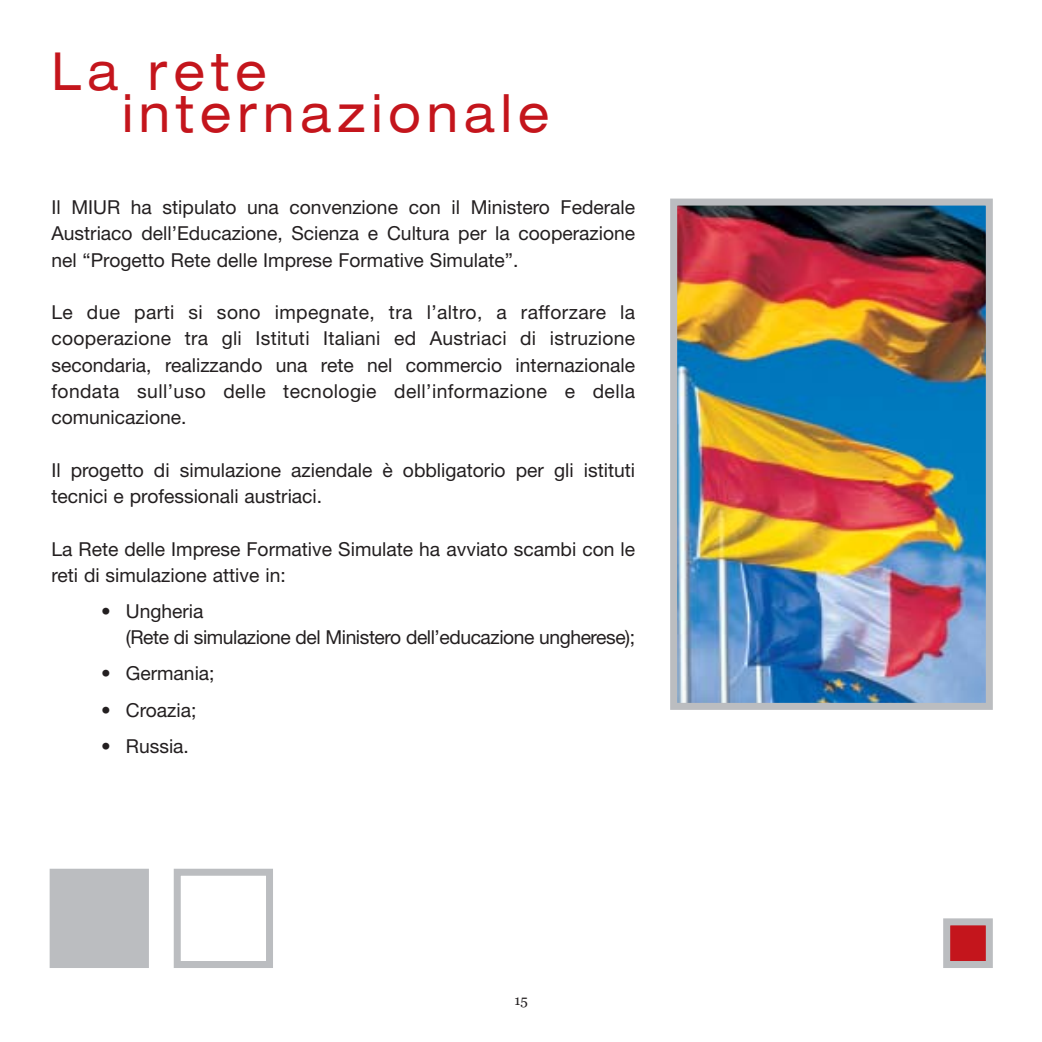
<style>
.page{position:relative;width:1042px;height:1042px;background:#fff}
.page>*{position:absolute;margin:0;border:0;box-sizing:border-box;transform-origin:0 0}
.t1{font:expanded 52.5px/42px "Helvetica Neue";letter-spacing:.135em;color:#c4151c;scale:.9 1}
.t2{font:19.25px/26.2px "Helvetica Neue";color:#231f20;text-align:justify}
.t3{font:19.25px/26.2px "Helvetica Neue";letter-spacing:-.02em;color:#231f20}
.t4{font:14px "Georgia";color:#231f20}
</style>
<div class="page">
<div style="left:174px;top:868px;width:99px;height:99px;border:7px solid #bbbdc0"></div>
<div style="left:53px;top:872px;width:92px;height:92px;background:#bbbdc0"></div>
<div style="left:50px;top:868px;width:99px;height:99px;border:7px solid #bbbdc0"></div>
<div style="left:946px;top:921px;width:43px;height:43px;background:#c4151c"></div>
<div style="left:943px;top:918px;width:49px;height:49px;border:7px solid #bbbdc0"></div>
<img style="left:678px;top:206px;width:306px;height:495px">
<div style="left:670px;top:198px;width:322px;height:511px;border:7px solid #bbbdc0"></div>
<h1 class="t1" style="left:122px;top:55px;width:476px;text-indent:-71px">La rete internazionale</h1>
<p class="t2" style="left:51px;top:196px;width:585px">Il MIUR ha stipulato una convenzione con il Ministero Federale Austriaco dell’Educazione, Scienza e Cultura per la cooperazione nel “Progetto Rete delle Imprese Formative Simulate”.</p>
<p class="t2" style="left:51px;top:301px;width:585px">Le due parti si sono impegnate, tra l’altro, a rafforzare la cooperazione tra gli Istituti Italiani ed Austriaci di istruzione secondaria, realizzando una rete nel commercio internazionale fondata sull’uso delle tecnologie dell’informazione e della comunicazione.</p>
<p class="t2" style="left:51px;top:458px;width:585px">Il progetto di simulazione aziendale è obbligatorio per gli istituti tecnici e professionali austriaci.</p>
<p class="t2" style="left:51px;top:537px;width:585px">La Rete delle Imprese Formative Simulate ha avviato scambi con le reti di simulazione attive in:</p>
<p class="t3" style="left:126px;top:599px;width:510px;text-indent:-25px">• Ungheria<br>(Rete di simulazione del Ministero dell’educazione ungherese);</p>
<p class="t2" style="left:101px;top:662px;width:115px">• Germania;</p>
<p class="t2" style="left:101px;top:698px;width:97px">• Croazia;</p>
<p class="t2" style="left:101px;top:734px;width:89px">• Russia.</p>
<p class="t4" style="left:514px;top:994px;width:15px">15</p>
</div>
